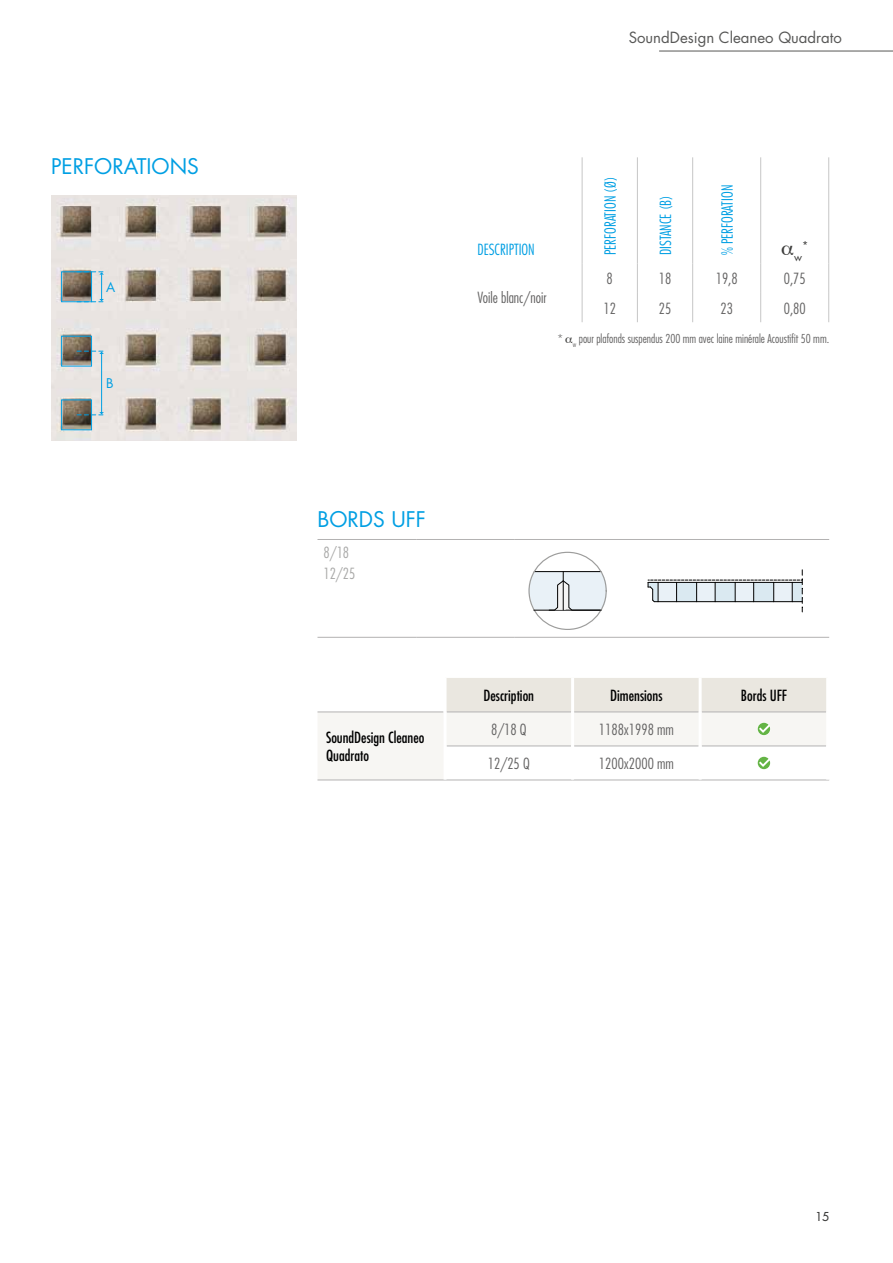
<style>
.page{position:relative;width:893px;height:1263px;background:#fff}
.page>*{position:absolute;margin:0;border:0;box-sizing:border-box;transform-origin:0 0}
.t1{font:21px "Futura";color:#009fe3}
.t2{font:300 condensed 15px "Futura";color:#646363}
.t3{font:condensed 15px/18px "Futura";color:#000}
.t4{font:300 condensed 15px "Futura";color:#009fe3}
.t5{font:15px "Futura";color:#575756}
.t6{font:300 condensed 15px/21px "Futura";color:#a8a8a7}
.t7{font:13.05px "Futura";color:#009fe3}
.t8{font:300 condensed 12px "Futura";color:#646363}
.t9{font:12px "Futura";color:#3c3c3b}
.t10{font:10.5px "Futura";color:#3c3c3b}
</style>
<div class="page">
<hr style="left:659px;top:51px;width:234px;height:1px;background:#575756">
<img style="left:51px;top:196px;width:245px;height:245px">
<svg style="left:77px;top:271px;width:27px;height:31px"></svg>
<hr style="left:101px;top:354px;width:1px;height:59px;background:#009fe3">
<svg style="left:77px;top:351px;width:27px;height:3px"></svg>
<svg style="left:77px;top:412px;width:27px;height:3px"></svg>
<div style="left:61px;top:271px;width:31px;height:31px;border:1px solid #009fe3"></div>
<div style="left:61px;top:336px;width:31px;height:31px;border:1px solid #009fe3"></div>
<div style="left:61px;top:399px;width:31px;height:31px;border:1px solid #009fe3"></div>
<hr style="left:582px;top:157px;width:1px;height:107px;background:#c6c6c6">
<hr style="left:637px;top:157px;width:1px;height:107px;background:#c6c6c6">
<hr style="left:692px;top:157px;width:1px;height:107px;background:#c6c6c6">
<hr style="left:760px;top:157px;width:1px;height:107px;background:#c6c6c6">
<hr style="left:828px;top:157px;width:1px;height:107px;background:#c6c6c6">
<svg style="left:582px;top:264px;width:1px;height:58px"></svg>
<svg style="left:637px;top:264px;width:1px;height:58px"></svg>
<svg style="left:692px;top:264px;width:1px;height:58px"></svg>
<svg style="left:760px;top:264px;width:1px;height:58px"></svg>
<svg style="left:828px;top:264px;width:1px;height:58px"></svg>
<hr style="left:317px;top:539px;width:99px;height:1px;background:#b3b2b2">
<hr style="left:416px;top:539px;width:99px;height:1px;background:#b3b2b2">
<hr style="left:515px;top:539px;width:314px;height:1px;background:#b3b2b2">
<hr style="left:317px;top:637px;width:99px;height:1px;background:#b3b2b2">
<hr style="left:416px;top:637px;width:99px;height:1px;background:#b3b2b2">
<hr style="left:515px;top:637px;width:314px;height:1px;background:#b3b2b2">
<svg style="left:648px;top:570px;width:155px;height:42px"></svg>
<svg style="left:528px;top:551px;width:79px;height:79px"></svg>
<hr style="left:563px;top:572px;width:1px;height:38px;background:#000">
<hr style="left:317px;top:780px;width:128px;height:1px;background:#b3b2b2">
<hr style="left:445px;top:780px;width:128px;height:1px;background:#b3b2b2">
<hr style="left:573px;top:780px;width:127px;height:1px;background:#b3b2b2">
<hr style="left:700px;top:780px;width:129px;height:1px;background:#b3b2b2">
<svg style="left:317px;top:678px;width:511px;height:102px"></svg>
<h1 class="t1" style="left:51px;top:152px;width:149px">PERFORATIONS</h1>
<p class="t7" style="left:106px;top:278px;width:11px">A</p>
<p class="t7" style="left:106px;top:374px;width:9px">B</p>
<p class="t5" style="left:629px;top:27px;width:215px">SoundDesign Cleaneo Quadrato</p>
<p class="t4" style="left:478px;top:240px;width:59px">DESCRIPTION</p>
<p class="t2" style="left:478px;top:288px;width:70px">Voile blanc/noir</p>
<p class="t4" style="left:601px;top:255px;width:80px;rotate:-90deg">PERFORATION (Ø)</p>
<p class="t4" style="left:656px;top:255px;width:61px;rotate:-90deg">DISTANCE (B)</p>
<p class="t4" style="left:718px;top:255px;width:72px;rotate:-90deg">% PERFORATION</p>
<p class="t10" style="left:802px;top:238px;width:8px">*</p>
<p class="t10" style="left:794px;top:250px;width:9px">w</p>
<p class="t2" style="left:607px;top:269px;width:8px">8</p>
<p class="t2" style="left:659px;top:269px;width:14px">18</p>
<p class="t2" style="left:716px;top:269px;width:23px">19,8</p>
<p class="t2" style="left:784px;top:269px;width:23px">0,75</p>
<p class="t2" style="left:603px;top:299px;width:14px">12</p>
<p class="t2" style="left:659px;top:299px;width:14px">25</p>
<p class="t2" style="left:720px;top:299px;width:14px">23</p>
<p class="t2" style="left:784px;top:299px;width:23px">0,80</p>
<p class="t8" style="left:558px;top:331px;width:273px">* <sub>w</sub> pour plafonds suspendus 200 mm avec laine minérale Acoustifit 50 mm.</p>
<h1 class="t1" style="left:317px;top:504px;width:110px">BORDS UFF</h1>
<p class="t6" style="left:323px;top:542px;width:33px">8/18<br>12/25</p>
<p class="t3" style="left:483px;top:686px;width:52px">Description</p>
<p class="t3" style="left:610px;top:686px;width:54px">Dimensions</p>
<p class="t3" style="left:741px;top:686px;width:48px">Bords UFF</p>
<p class="t3" style="left:326px;top:728px;width:100px">SoundDesign Cleaneo<br>Quadrato</p>
<p class="t2" style="left:491px;top:720px;width:37px">8/18 Q</p>
<p class="t2" style="left:599px;top:720px;width:76px">1188x1998 mm</p>
<p class="t2" style="left:488px;top:754px;width:43px">12/25 Q</p>
<p class="t2" style="left:599px;top:754px;width:76px">1200x2000 mm</p>
<p class="t9" style="left:815px;top:1209px;width:15px">15</p>
</div>
